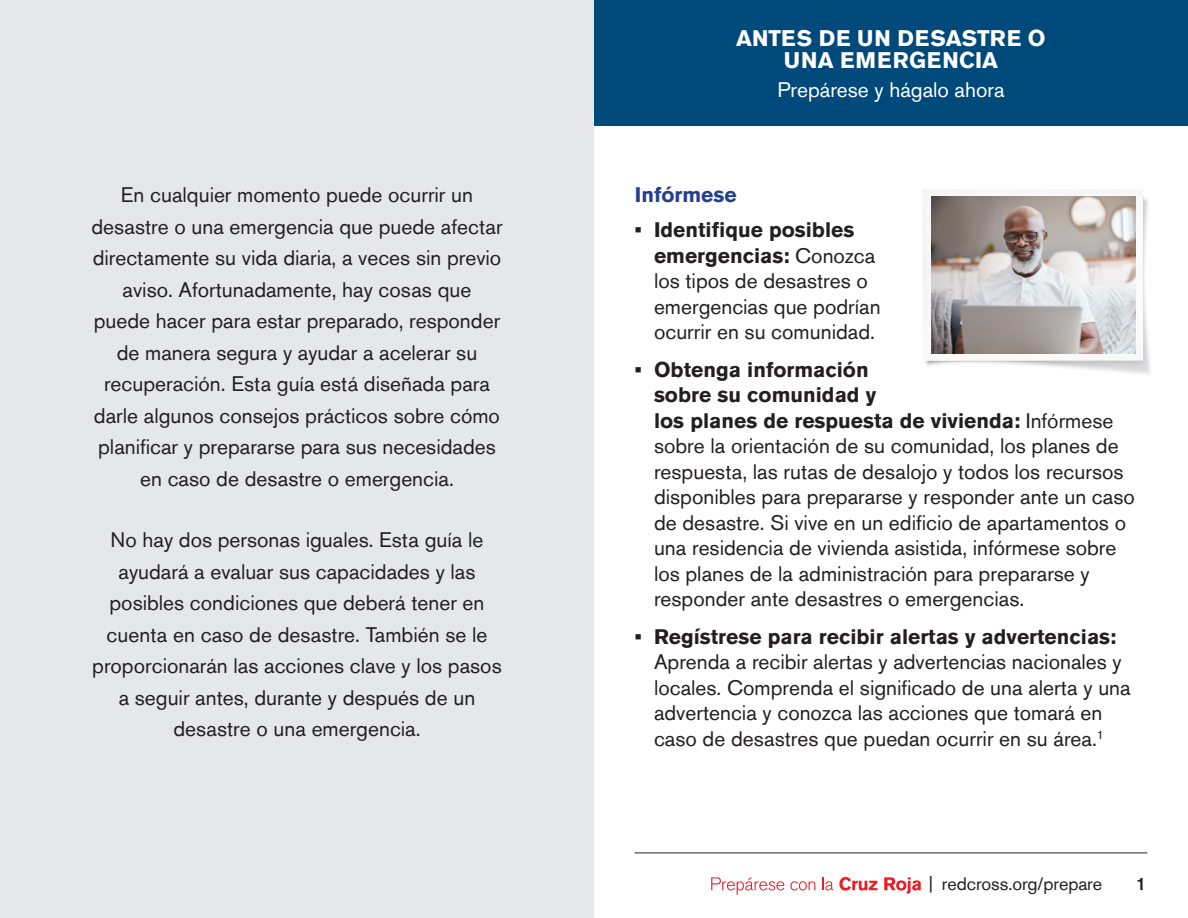
<style>
.page{position:relative;width:1188px;height:918px;background:#fff}
.page>*{position:absolute;margin:0;border:0;box-sizing:border-box;transform-origin:0 0}
.headings{font:700 22.5px/22.2px "Akzidenz Grotesk Std";letter-spacing:.03em;color:#fff;text-align:center}
.Body_Text{font:21px/25.5px "Akzidenz Grotesk Std";color:#231f20}
.headings-2{font:21px "Akzidenz Grotesk Std";color:#fff}
.t1{font:700 21px "Akzidenz Grotesk Std";color:#253f8e}
.t2{font:18px "Akzidenz Grotesk Std";letter-spacing:-.005em;color:#231f20}
.t3{font:500 18px "Akzidenz Grotesk Std";color:#231f20}
.s1{font-weight:700}
</style>
<div class="page">
<hr style="left:635px;top:853px;width:512px;height:1px;background:#231f20">
<svg style="left:711px;top:877px;width:73px;height:18px"></svg>
<svg style="left:790px;top:881px;width:25px;height:9px"></svg>
<svg style="left:822px;top:877px;width:11px;height:13px"></svg>
<svg style="left:839px;top:877px;width:38px;height:14px"></svg>
<svg style="left:884px;top:877px;width:37px;height:17px"></svg>
<div style="left:0;top:0;width:593px;height:918px;background:#e6e7e9"></div>
<div style="left:594px;top:0;width:594px;height:126px;background:#00497b"></div>
<img style="left:923px;top:190px;width:228px;height:184px">
<img style="left:931px;top:197px;width:204px;height:157px">
<p class="Body_Text" style="left:91px;top:179px;width:413px;line-height:31.5px;text-align:center">En cualquier momento puede ocurrir un desastre o una emergencia que puede afectar directamente su vida diaria, a veces sin previo aviso. Afortunadamente, hay cosas que<br>puede hacer para estar preparado, responder de manera segura y ayudar a acelerar su recuperación. Esta guía está diseñada para darle algunos consejos prácticos sobre cómo planificar y prepararse para sus necesidades en caso de desastre o emergencia.</p>
<p class="Body_Text" style="left:92px;top:524px;width:411px;line-height:31.5px;text-align:center">No hay dos personas iguales. Esta guía le ayudará a evaluar sus capacidades y las posibles condiciones que deberá tener en cuenta en caso de desastre. También se le proporcionarán las acciones clave y los pasos a seguir antes, durante y después de un desastre o una emergencia.</p>
<p class="headings" style="left:736px;top:27px;width:311px">ANTES DE UN DESASTRE O<br>UNA EMERGENCIA</p>
<p class="headings-2" style="left:777px;top:77px;width:229px">Prepárese y hágalo ahora</p>
<p class="t1" style="left:635px;top:183px;width:103px">Infórmese</p>
<p class="Body_Text" style="left:654px;top:217px;width:228px;text-indent:-19px"><span class="s1">• Identifique posibles emergencias:</span> Conozca los tipos de desastres o emergencias que podrían ocurrir en su comunidad.</p>
<p class="Body_Text" style="left:654px;top:357px;width:482px;text-indent:-19px"><span class="s1">• Obtenga información<br>sobre su comunidad y<br>los planes de respuesta de vivienda:</span> Infórmese sobre la orientación de su comunidad, los planes de respuesta, las rutas de desalojo y todos los recursos disponibles para prepararse y responder ante un caso de desastre. Si vive en un edificio de apartamentos o una residencia de vivienda asistida, infórmese sobre los planes de la administración para prepararse y responder ante desastres o emergencias.</p>
<p class="Body_Text" style="left:654px;top:624px;width:478px;text-indent:-19px"><span class="s1">• Regístrese para recibir alertas y advertencias:<br></span>Aprenda a recibir alertas y advertencias nacionales y locales. Comprenda el significado de una alerta y una advertencia y conozca las acciones que tomará en caso de desastres que puedan ocurrir en su área.<sup>1</sup></p>
<p class="t2" style="left:929px;top:873px;width:175px">| redcross.org/prepare</p>
<p class="t3" style="left:1136px;top:872px;width:12px">1</p>
</div>
